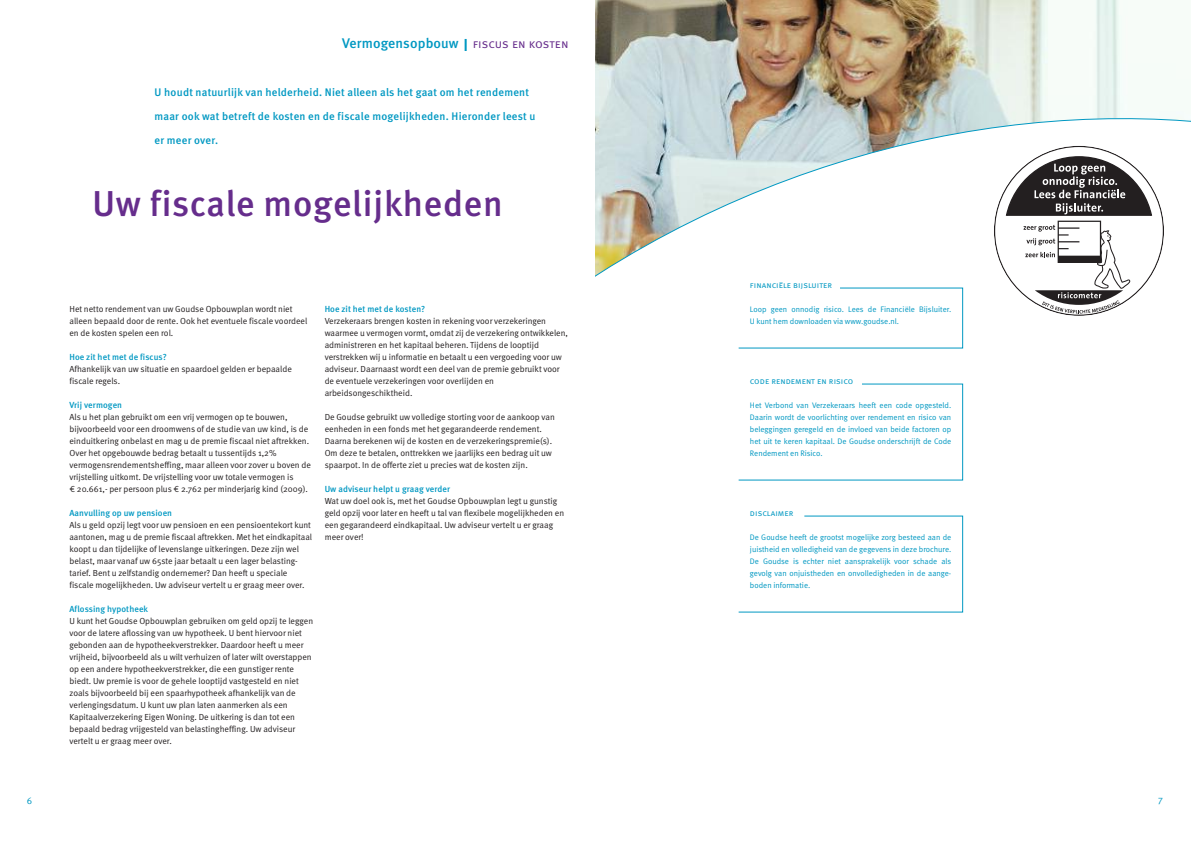
<style>
.page{position:relative;width:1191px;height:842px;background:#fff}
.page>*{position:absolute;margin:0;border:0;box-sizing:border-box;transform-origin:0 0}
.t1{font:500 36px "Meta";letter-spacing:.02em;color:#662d8c}
.t2{font:14px "Meta Medium LF";letter-spacing:.01em;color:#0098c2}
.t3{font:11px/24px "Meta Medium LF";letter-spacing:.02em;color:#0098c2}
.t4{font:9.5px "Meta Normal LF";color:#0098c2}
.t5{font:8.8px/12px "Meta Normal";color:#231f20}
.t6{font:500 8.8px "Meta";letter-spacing:.01em;color:#0098c2}
.t7{font:8.8px "Meta Normal Caps";letter-spacing:.01em;color:#0098c2}
.t8{font:8px/12px "Meta Normal";color:#0098c2;text-align:justify}
.s1{font-family:"Meta Normal Caps";font-size:12.5px;color:#662d8c}
</style>
<div class="page">
<img style="left:595px;top:0;width:596px;height:349px">
<svg style="left:738px;top:516px;width:224px;height:96px"></svg>
<svg style="left:738px;top:384px;width:224px;height:96px"></svg>
<svg style="left:738px;top:288px;width:224px;height:60px"></svg>
<svg style="left:994px;top:146px;width:170px;height:170px"></svg>
<p class="t4" style="left:27px;top:797px;width:7px">6</p>
<h2 class="t2" style="left:342px;top:38px;width:228px">Vermogensopbouw <sub>Â</sub> <span class="s1">fiscus en kosten</span></h2>
<p class="t3" style="left:154px;top:81px;width:382px">U houdt natuurlijk van helderheid. Niet alleen als het gaat om het rendement maar ook wat betreft de kosten en de fiscale mogelijkheden. Hieronder leest u er meer over.</p>
<h1 class="t1" style="left:92px;top:191px;width:412px">Uw fiscale mogelijkheden</h1>
<p class="t5" style="left:69px;top:304px;width:239px">Het netto rendement van uw Goudse Opbouwplan wordt niet alleen bepaald door de rente. Ook het eventuele fiscale voordeel en de kosten spelen een rol.</p>
<p class="t6" style="left:69px;top:354px;width:99px">Hoe zit het met de fiscus?</p>
<p class="t5" style="left:69px;top:364px;width:224px">Afhankelijk van uw situatie en spaardoel gelden er bepaalde fiscale regels.</p>
<p class="t6" style="left:69px;top:402px;width:54px">Vrij vermogen</p>
<p class="t5" style="left:69px;top:412px;width:243px">Als u het plan gebruikt om een vrij vermogen op te bouwen, bijvoorbeeld voor een droomwens of de studie van uw kind, is de einduitkering onbelast en mag u de premie fiscaal niet aftrekken.<br>Over het opgebouwde bedrag betaalt u tussentijds 1,2% vermogensrendementsheffing, maar alleen voor zover u boven de vrijstelling uitkomt. De vrijstelling voor uw totale vermogen is<br>€ 20.661,- per persoon plus € 2.762 per minderjarig kind (2009).</p>
<p class="t6" style="left:69px;top:510px;width:104px">Aanvulling op uw pensioen</p>
<p class="t5" style="left:69px;top:520px;width:244px">Als u geld opzij legt voor uw pensioen en een pensioentekort kunt aantonen, mag u de premie fiscaal aftrekken. Met het eindkapitaal koopt u dan tijdelijke of levenslange uitkeringen. Deze zijn wel belast, maar vanaf uw 65ste jaar betaalt u een lager belasting&shy;tarief. Bent u zelfstandig ondernemer? Dan heeft u speciale fiscale mogelijkheden. Uw adviseur vertelt u er graag meer over.</p>
<p class="t6" style="left:69px;top:606px;width:80px">Aflossing hypotheek</p>
<p class="t5" style="left:69px;top:616px;width:245px">U kunt het Goudse Opbouwplan gebruiken om geld opzij te leggen voor de latere aflossing van uw hypotheek. U bent hiervoor niet gebonden aan de hypotheekverstrekker. Daardoor heeft u meer vrijheid, bijvoorbeeld als u wilt verhuizen of later wilt overstappen op een andere hypotheekverstrekker, die een gunstiger rente biedt. Uw premie is voor de gehele looptijd vastgesteld en niet zoals bijvoorbeeld bij een spaarhypotheek afhankelijk van de verlengingsdatum. U kunt uw plan laten aanmerken als een Kapitaalverzekering Eigen Woning. De uitkering is dan tot een bepaald bedrag vrijgesteld van belastingheffing. Uw adviseur vertelt u er graag meer over.</p>
<p class="t6" style="left:325px;top:306px;width:102px">Hoe zit het met de kosten?</p>
<p class="t5" style="left:325px;top:316px;width:245px">Verzekeraars brengen kosten in rekening voor verzekeringen waarmee u vermogen vormt, omdat zij de verzekering ontwikkelen, administreren en het kapitaal beheren. Tijdens de looptijd verstrekken wij u informatie en betaalt u een vergoeding voor uw adviseur. Daarnaast wordt een deel van de premie gebruikt voor de eventuele verzekeringen voor overlijden en arbeidsongeschiktheid.</p>
<p class="t5" style="left:325px;top:412px;width:232px">De Goudse gebruikt uw volledige storting voor de aankoop van eenheden in een fonds met het gegarandeerde rendement.<br>Daarna berekenen wij de kosten en de verzekeringspremie(s).<br>Om deze te betalen, onttrekken we jaarlijks een bedrag uit uw spaarpot. In de offerte ziet u precies wat de kosten zijn.</p>
<p class="t6" style="left:325px;top:486px;width:127px">Uw adviseur helpt u graag verder</p>
<p class="t5" style="left:325px;top:496px;width:241px">Wat uw doel ook is, met het Goudse Opbouwplan legt u gunstig geld opzij voor later en heeft u tal van flexibele mogelijkheden en een gegarandeerd eindkapitaal. Uw adviseur vertelt u er graag meer over!</p>
<p class="t7" style="left:750px;top:282px;width:84px">financiële bijsluiter</p>
<p class="t8" style="left:750px;top:304px;width:203px">Loop geen onnodig risico. Lees de Financiële Bijsluiter.<br>U kunt hem downloaden via www.goudse.nl.</p>
<p class="t7" style="left:750px;top:378px;width:105px">code rendement en risico</p>
<p class="t8" style="left:750px;top:400px;width:203px">Het Verbond van Verzekeraars heeft een code opgesteld.<br>Daarin wordt de voorlichting over rendement en risico van beleggingen geregeld en de invloed van beide factoren op het uit te keren kapitaal. De Goudse onderschrijft de Code Rendement en Risico.</p>
<p class="t7" style="left:750px;top:510px;width:45px">disclaimer</p>
<p class="t8" style="left:750px;top:532px;width:203px">De Goudse heeft de grootst mogelijke zorg besteed aan de juistheid en volledigheid van de gegevens in deze brochure.<br>De Goudse is echter niet aansprakelijk voor schade als gevolg van onjuistheden en onvolledigheden in de aange&shy;boden informatie.</p>
<p class="t4" style="left:1157px;top:797px;width:7px">7</p>
</div>
